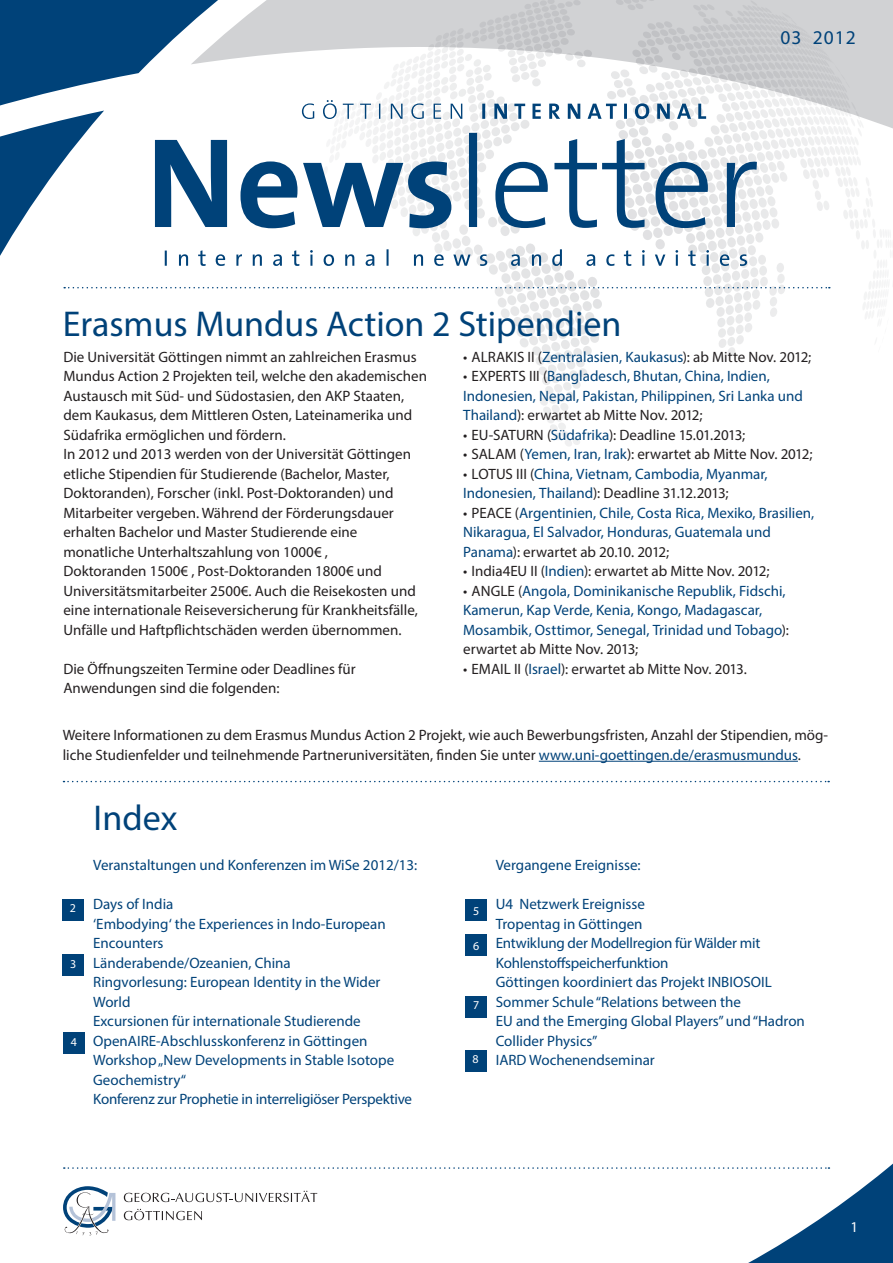
<style>
.page{position:relative;width:893px;height:1263px;background:#fff}
.page>*{position:absolute;margin:0;border:0;box-sizing:border-box;transform-origin:0 0}
.t1{font:36px "Myriad Pro";color:#004279}
.t2{font:19.5px "Myriad Pro";letter-spacing:.05em;color:#004279}
.t3{font:15px/19.5px "Myriad Pro";color:#231f20}
.t4{font:15px/19.5px "Myriad Pro";color:#004279}
.t5{font:15px "Myriad Pro";color:#fff}
.t6{font:12px "Myriad Pro";color:#fff}
.s1{color:#004279}
.s2{color:#231f20}
</style>
<div class="page">
<svg style="left:234px;top:0;width:88px;height:112px"></svg>
<svg style="left:0;top:0;width:234px;height:266px"></svg>
<svg style="left:322px;top:0;width:571px;height:446px"></svg>
<svg style="left:64px;top:287px;width:766px;height:1px"></svg>
<svg style="left:63px;top:1163px;width:830px;height:100px"></svg>
<svg style="left:155px;top:133px;width:602px;height:95px"></svg>
<svg style="left:302px;top:100px;width:404px;height:19px"></svg>
<svg style="left:165px;top:249px;width:582px;height:17px"></svg>
<svg style="left:63px;top:781px;width:766px;height:1px"></svg>
<div style="left:63px;top:1032px;width:22px;height:22px;background:#004279"></div>
<div style="left:465px;top:934px;width:22px;height:22px;background:#004279"></div>
<div style="left:465px;top:1050px;width:21px;height:21px;background:#004279"></div>
<div style="left:62px;top:899px;width:22px;height:22px;background:#004279"></div>
<div style="left:63px;top:954px;width:21px;height:22px;background:#004279"></div>
<hr style="left:539px;top:761px;width:259px;height:1px;background:#004279">
<div style="left:465px;top:899px;width:22px;height:22px;background:#004279"></div>
<div style="left:465px;top:996px;width:22px;height:21px;background:#004279"></div>
<h1 class="t1" style="left:63px;top:302px;width:560px">Erasmus Mundus Action 2 Stipendien</h1>
<h2 class="t2" style="left:781px;top:26px;width:77px">03 2012</h2>
<p class="t3" style="left:63px;top:346px;width:365px">Die Universität Göttingen nimmt an zahlreichen Erasmus Mundus Action 2 Projekten teil, welche den akademischen Austausch mit Süd- und Südostasien, den AKP Staaten, dem Kaukasus, dem Mittleren Osten, Lateinamerika und Südafrika ermöglichen und fördern.<br>In 2012 und 2013 werden von der Universität Göttingen etliche Stipendien für Studierende (Bachelor, Master, Doktoranden), Forscher (inkl. Post-Doktoranden) und Mitarbeiter vergeben. Während der Förderungsdauer erhalten Bachelor und Master Studierende eine monatliche Unterhaltszahlung von 1000€ ,<br>Doktoranden 1500€ , Post-Doktoranden 1800€ und Universitätsmitarbeiter 2500€. Auch die Reisekosten und eine internationale Reiseversicherung für Krankheitsfälle, Unfälle und Haftpflichtschäden werden übernommen.</p>
<p class="t3" style="left:63px;top:658px;width:294px">Die Öffnungszeiten Termine oder Deadlines für<br>Anwendungen sind die folgenden:</p>
<p class="t3" style="left:463px;top:346px;width:350px">• ALRAKIS II (<span class="s1">Zentralasien, Kaukasus</span>): ab Mitte Nov. 2012;</p>
<p class="t4" style="left:463px;top:366px;width:341px"><span class="s2">• EXPERTS III (</span>Bangladesch, Bhutan, China, Indien,<br>Indonesien, Nepal, Pakistan, Philippinen, Sri Lanka und<br>Thailand<span class="s2">): erwartet ab Mitte Nov. 2012;</span></p>
<p class="t3" style="left:463px;top:424px;width:284px">• EU-SATURN (<span class="s1">Südafrika</span>): Deadline 15.01.2013;</p>
<p class="t3" style="left:463px;top:444px;width:351px">• SALAM (<span class="s1">Yemen, Iran, Irak</span>): erwartet ab Mitte Nov. 2012;</p>
<p class="t4" style="left:463px;top:463px;width:306px"><span class="s2">• LOTUS III (</span>China, Vietnam, Cambodia, Myanmar,<br>Indonesien, Thailand<span class="s2">): Deadline 31.12.2013;</span></p>
<p class="t4" style="left:463px;top:502px;width:353px"><span class="s2">• PEACE (</span>Argentinien, Chile, Costa Rica, Mexiko, Brasilien,<br>Nikaragua, El Salvador, Honduras, Guatemala und<br>Panama<span class="s2">): erwartet ab 20.10. 2012;</span></p>
<p class="t3" style="left:463px;top:561px;width:308px">• India4EU II (<span class="s1">Indien</span>): erwartet ab Mitte Nov. 2012;</p>
<p class="t4" style="left:463px;top:580px;width:327px"><span class="s2">• ANGLE (</span>Angola, Dominikanische Republik, Fidschi, Kamerun, Kap Verde, Kenia, Kongo, Madagascar, Mosambik, Osttimor, Senegal, Trinidad und Tobago<span class="s2">): erwartet ab Mitte Nov. 2013;</span></p>
<p class="t3" style="left:463px;top:658px;width:285px">• EMAIL II (<span class="s1">Israel</span>): erwartet ab Mitte Nov. 2013.</p>
<p class="t3" style="left:63px;top:725px;width:767px">Weitere Informationen zu dem Erasmus Mundus Action 2 Projekt, wie auch Bewerbungsfristen, Anzahl der Stipendien, mög&shy;liche Studienfelder und teilnehmende Partneruniversitäten, finden Sie unter <span class="s1">www.uni-goettingen.de/erasmusmundus</span>.</p>
<p class="t6" style="left:70px;top:901px;width:8px">2</p>
<p class="t6" style="left:70px;top:956px;width:8px">3</p>
<p class="t6" style="left:71px;top:1034px;width:8px">4</p>
<h1 class="t1" style="left:94px;top:796px;width:85px">Index</h1>
<p class="t4" style="left:93px;top:855px;width:326px">Veranstaltungen und Konferenzen im WiSe 2012/13:</p>
<p class="t4" style="left:93px;top:894px;width:320px">Days of India<br>‘Embodying‘ the Experiences in Indo-European Encounters<br>Länderabende/Ozeanien, China<br>Ringvorlesung: European Identity in the Wider World<br>Excursionen für internationale Studierende OpenAIRE-Abschlusskonferenz in Göttingen Workshop „New Developments in Stable Isotope Geochemistry“<br>Konferenz zur Prophetie in interreligiöser Perspektive</p>
<p class="t6" style="left:473px;top:903px;width:8px">5</p>
<p class="t6" style="left:473px;top:938px;width:8px">6</p>
<p class="t6" style="left:473px;top:998px;width:8px">7</p>
<p class="t6" style="left:473px;top:1052px;width:8px">8</p>
<p class="t4" style="left:496px;top:855px;width:146px">Vergangene Ereignisse:</p>
<p class="t4" style="left:496px;top:894px;width:311px">U4 Netzwerk Ereignisse<br>Tropentag in Göttingen<br>Entwiklung der Modellregion für Wälder mit<br>Kohlenstoffspeicherfunktion<br>Göttingen koordiniert das Projekt INBIOSOIL<br>Sommer Schule “Relations between the<br>EU and the Emerging Global Players” und “Hadron<br>Collider Physics”<br>IARD Wochenendseminar</p>
<p class="t5" style="left:850px;top:1218px;width:9px">1</p>
</div>
